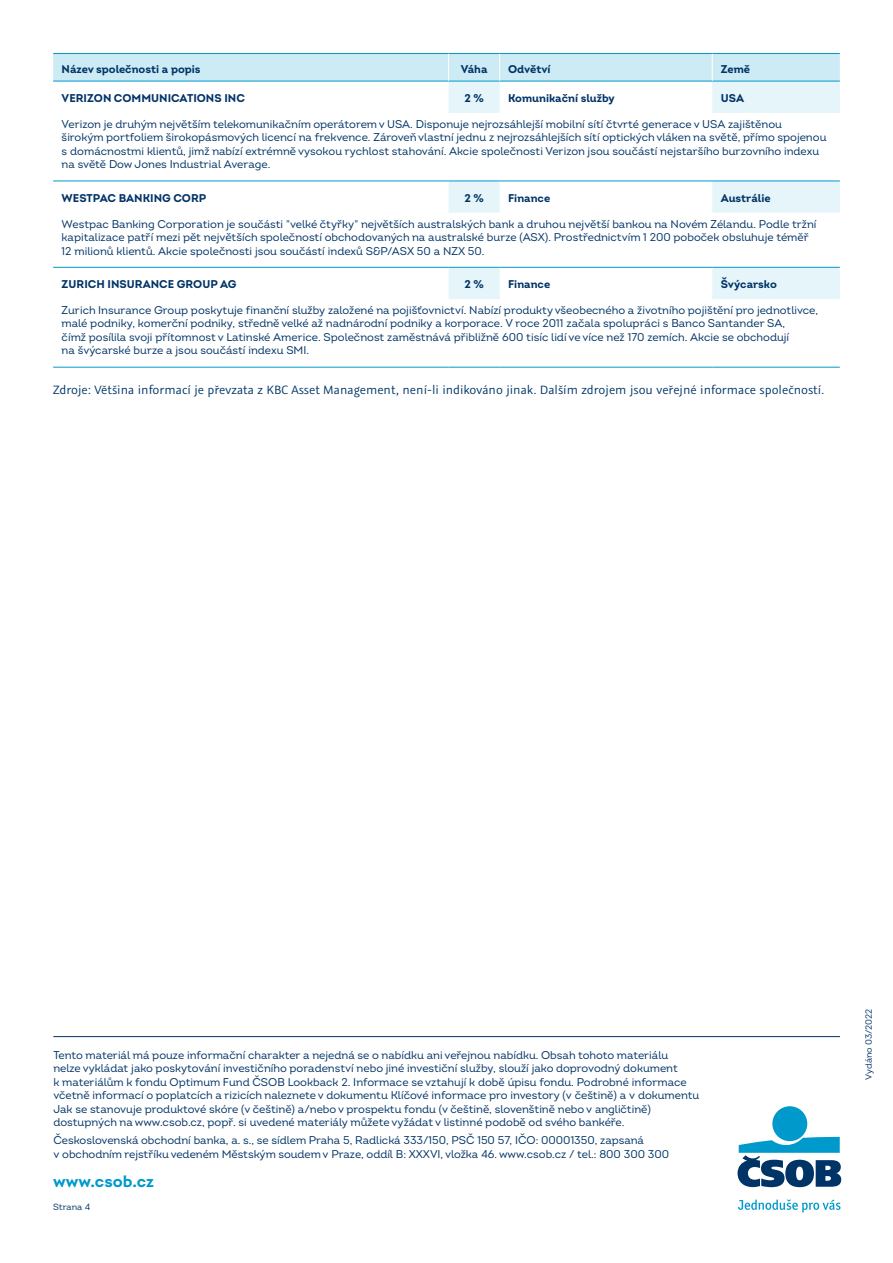
<style>
.page{position:relative;width:893px;height:1263px;background:#fff}
.page>*{position:absolute;margin:0;border:0;box-sizing:border-box;transform-origin:0 0}
.t1{font:700 16.5px "Intro";color:#0099cd}
.normal_text{font:13.5px "Graublau Sans";color:#003667}
.normal_text-2{font:11.25px/13.5px "Intro";color:#036}
.normal_text-3{font:700 11.25px "Intro";color:#036}
.normal_text-4{font:9px "Intro";color:#036}
</style>
<div class="page">
<svg style="left:738px;top:1199px;width:102px;height:14px"></svg>
<div style="left:772px;top:1106px;width:35px;height:35px;background:#09c;border-radius:50%"></div>
<svg style="left:738px;top:1137px;width:103px;height:50px"></svg>
<svg style="left:449px;top:82px;width:391px;height:217px"></svg>
<hr style="left:53px;top:53px;width:396px;height:1px;background:#09c">
<hr style="left:449px;top:53px;width:51px;height:1px;background:#09c">
<hr style="left:500px;top:53px;width:212px;height:1px;background:#09c">
<hr style="left:712px;top:53px;width:128px;height:1px;background:#09c">
<hr style="left:53px;top:81px;width:396px;height:1px;background:#09c">
<hr style="left:449px;top:81px;width:51px;height:1px;background:#09c">
<hr style="left:500px;top:81px;width:212px;height:1px;background:#09c">
<hr style="left:712px;top:81px;width:128px;height:1px;background:#09c">
<hr style="left:53px;top:181px;width:396px;height:1px;background:#09c">
<hr style="left:449px;top:181px;width:51px;height:1px;background:#09c">
<hr style="left:500px;top:181px;width:212px;height:1px;background:#09c">
<hr style="left:712px;top:181px;width:128px;height:1px;background:#09c">
<hr style="left:53px;top:267px;width:396px;height:1px;background:#09c">
<hr style="left:449px;top:267px;width:51px;height:1px;background:#09c">
<hr style="left:500px;top:267px;width:212px;height:1px;background:#09c">
<hr style="left:712px;top:267px;width:128px;height:1px;background:#09c">
<hr style="left:53px;top:367px;width:396px;height:1px;background:#09c">
<hr style="left:449px;top:367px;width:51px;height:1px;background:#09c">
<hr style="left:500px;top:367px;width:212px;height:1px;background:#09c">
<hr style="left:712px;top:367px;width:128px;height:1px;background:#09c">
<div style="left:53px;top:54px;width:787px;height:27px;background:#ccebf5"></div>
<hr style="left:53px;top:1036px;width:787px;height:1px;background:#036">
<p class="normal_text-3" style="left:62px;top:62px;width:141px">Název společnosti a popis</p>
<p class="normal_text-3" style="left:461px;top:62px;width:28px">Váha</p>
<p class="normal_text-3" style="left:508px;top:62px;width:44px">Odvětví</p>
<p class="normal_text-3" style="left:721px;top:62px;width:31px">Země</p>
<p class="normal_text-3" style="left:62px;top:91px;width:185px">VERIZON COMMUNICATIONS INC</p>
<p class="normal_text-3" style="left:464px;top:91px;width:21px">2 %</p>
<p class="normal_text-3" style="left:508px;top:91px;width:108px">Komunikační služby</p>
<p class="normal_text-3" style="left:721px;top:91px;width:25px">USA</p>
<p class="normal_text-2" style="left:62px;top:117px;width:766px">Verizon je druhým největším telekomunikačním operátorem v USA. Disponuje nejrozsáhlejší mobilní sítí čtvrté generace v USA zajištěnou širokým portfoliem širokopásmových licencí na frekvence. Zároveň vlastní jednu z nejrozsáhlejších sítí optických vláken na světě, přímo spojenou s domácnostmi klientů, jimž nabízí extrémně vysokou rychlost stahování. Akcie společnosti Verizon jsou součástí nejstaršího burzovního indexu na světě Dow Jones Industrial Average.</p>
<p class="normal_text-3" style="left:62px;top:191px;width:146px">WESTPAC BANKING CORP</p>
<p class="normal_text-3" style="left:464px;top:191px;width:21px">2 %</p>
<p class="normal_text-3" style="left:508px;top:191px;width:44px">Finance</p>
<p class="normal_text-3" style="left:721px;top:191px;width:51px">Austrálie</p>
<p class="normal_text-2" style="left:62px;top:217px;width:756px">Westpac Banking Corporation je součásti "velké čtyřky" největších australských bank a druhou největší bankou na Novém Zélandu. Podle tržní kapitalizace patří mezi pět největších společností obchodovaných na australské burze (ASX). Prostřednictvím 1 200 poboček obsluhuje téměř<br>12 milionů klientů. Akcie společnosti jsou součástí indexů S&amp;P/ASX 50 a NZX 50.</p>
<p class="normal_text-3" style="left:62px;top:277px;width:176px">ZURICH INSURANCE GROUP AG</p>
<p class="normal_text-3" style="left:464px;top:277px;width:21px">2 %</p>
<p class="normal_text-3" style="left:508px;top:277px;width:44px">Finance</p>
<p class="normal_text-3" style="left:721px;top:277px;width:58px">Švýcarsko</p>
<p class="normal_text-2" style="left:62px;top:303px;width:758px">Zurich Insurance Group poskytuje finanční služby založené na pojišťovnictví. Nabízí produkty všeobecného a životního pojištění pro jednotlivce, malé podniky, komerční podniky, středně velké až nadnárodní podniky a korporace. V roce 2011 začala spolupráci s Banco Santander SA,<br>čímž posílila svoji přítomnost v Latinské Americe. Společnost zaměstnává přibližně 600 tisíc lidí ve více než 170 zemích. Akcie se obchodují<br>na švýcarské burze a jsou součástí indexu SMI.</p>
<p class="normal_text" style="left:53px;top:382px;width:773px">Zdroje: Většina informací je převzata z KBC Asset Management, není-li indikováno jinak. Dalším zdrojem jsou veřejné informace společností.</p>
<p class="normal_text-2" style="left:53px;top:1048px;width:648px">Tento materiál má pouze informační charakter a nejedná se o nabídku ani veřejnou nabídku. Obsah tohoto materiálu<br>nelze vykládat jako poskytování investičního poradenství nebo jiné investiční služby, slouží jako doprovodný dokument<br>k materiálům k fondu Optimum Fund ČSOB Lookback 2. Informace se vztahují k době úpisu fondu. Podrobné informace včetně informací o poplatcích a rizicích naleznete v dokumentu Klíčové informace pro investory (v češtině) a v dokumentu Jak se stanovuje produktové skóre (v češtině) a/nebo v prospektu fondu (v češtině, slovenštině nebo v angličtině) dostupných na www.csob.cz, popř. si uvedené materiály můžete vyžádat v listinné podobě od svého bankéře.</p>
<p class="normal_text-2" style="left:53px;top:1133px;width:617px">Československá obchodní banka, a. s., se sídlem Praha 5, Radlická 333/150, PSČ 150 57, IČO: 00001350, zapsaná<br>v obchodním rejstříku vedeném Městským soudem v Praze, oddíl B: XXXVI, vložka 46. www.csob.cz / tel.: 800 300 300</p>
<h1 class="t1" style="left:53px;top:1170px;width:102px">www.csob.cz</h1>
<p class="normal_text-4" style="left:53px;top:1201px;width:38px">Strana 4</p>
<p class="normal_text-4" style="left:863px;top:1080px;width:73px;rotate:-90deg">Vydáno 03/2022</p>
</div>
